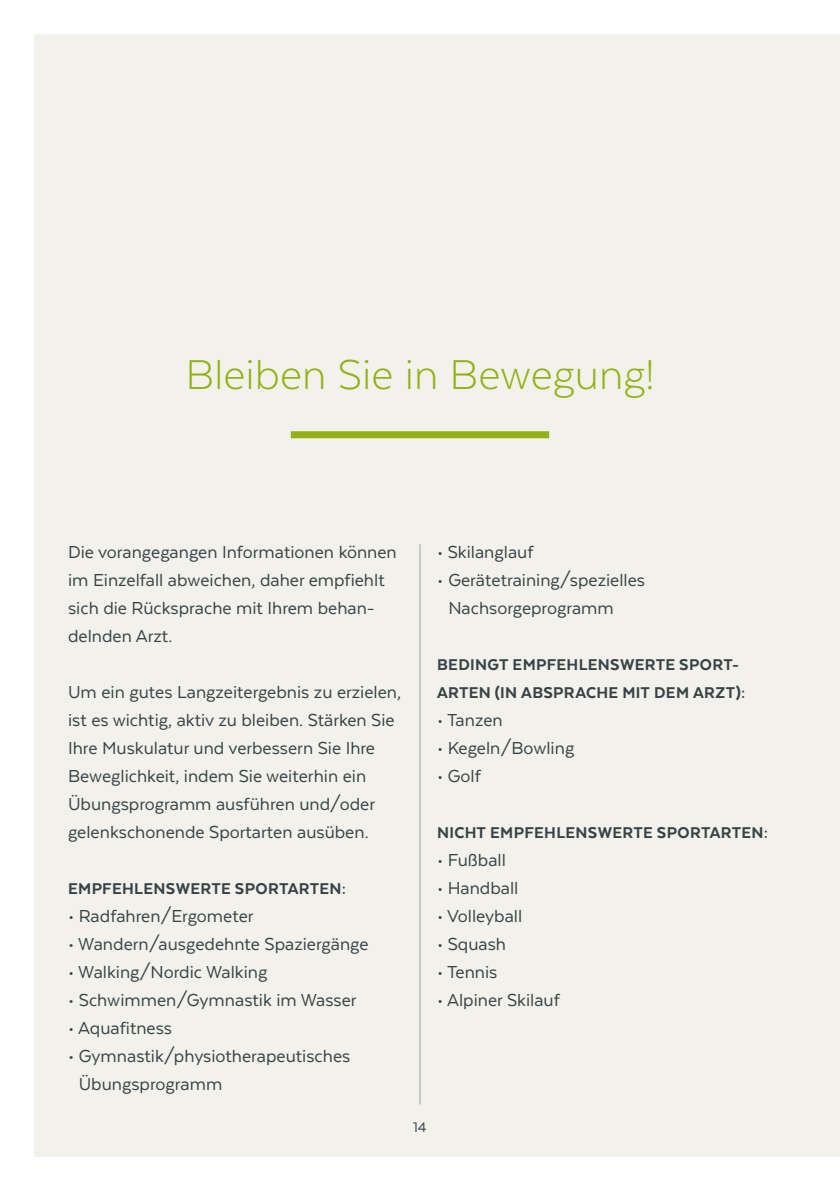
<style>
.page{position:relative;width:840px;height:1191px;background:#fff}
.page>*{position:absolute;margin:0;border:0;box-sizing:border-box;transform-origin:0 0}
.t1{font:300 48px "Texta";color:#92b112}
.t2{font:20px/28px "Texta";color:#384347}
.t3{font:800 18px/28px "Texta";letter-spacing:.02em;color:#384347}
.t4{font:16px "Texta";color:#384347}
</style>
<div class="page">
<div style="left:34px;top:34px;width:805px;height:1123px;background:#f2f1eb"></div>
<hr style="left:419px;top:544px;width:1px;height:560px;background:#9c9d9d">
<div style="left:291px;top:431px;width:258px;height:7px;background:#92b112"></div>
<h1 class="t1" style="left:185px;top:350px;width:470px">Bleiben Sie in Bewegung!</h1>
<p class="t2" style="left:68px;top:538px;width:330px">Die vorangegangen Informationen können im Einzelfall abweichen, daher empfiehlt sich die Rücksprache mit Ihrem behan&shy;delnden Arzt.</p>
<p class="t2" style="left:68px;top:678px;width:334px">Um ein gutes Langzeitergebnis zu erzielen, ist es wichtig, aktiv zu bleiben. Stärken Sie Ihre Muskulatur und verbessern Sie Ihre Beweglichkeit, indem Sie weiterhin ein Übungsprogramm ausführen und/oder gelenkschonende Sportarten ausüben.</p>
<p class="t3" style="left:68px;top:874px;width:279px">EMPFEHLENSWERTE SPORTARTEN:</p>
<p class="t2" style="left:68px;top:902px;width:187px">• Radfahren/Ergometer</p>
<p class="t2" style="left:68px;top:930px;width:302px">• Wandern/ausgedehnte Spaziergänge</p>
<p class="t2" style="left:68px;top:958px;width:201px">• Walking/Nordic Walking</p>
<p class="t2" style="left:68px;top:986px;width:290px">• Schwimmen/Gymnastik im Wasser</p>
<p class="t2" style="left:68px;top:1014px;width:105px">• Aquafitness</p>
<p class="t2" style="left:79px;top:1042px;width:273px;text-indent:-11px">• Gymnastik/physiotherapeutisches<br>Übungsprogramm</p>
<p class="t2" style="left:437px;top:538px;width:98px">• Skilanglauf</p>
<p class="t2" style="left:448px;top:566px;width:198px;text-indent:-11px">• Gerätetraining/spezielles<br>Nachsorgeprogramm</p>
<p class="t3" style="left:437px;top:650px;width:309px">BEDINGT EMPFEHLENSWERTE SPORT-<br>ARTEN (IN ABSPRACHE MIT DEM ARZT):</p>
<p class="t2" style="left:437px;top:706px;width:67px">• Tanzen</p>
<p class="t2" style="left:437px;top:734px;width:139px">• Kegeln/Bowling</p>
<p class="t2" style="left:437px;top:762px;width:45px">• Golf</p>
<p class="t3" style="left:437px;top:818px;width:332px">NICHT EMPFEHLENSWERTE SPORTARTEN:</p>
<p class="t2" style="left:437px;top:846px;width:70px">• Fußball</p>
<p class="t2" style="left:437px;top:874px;width:83px">• Handball</p>
<p class="t2" style="left:437px;top:902px;width:87px">• Volleyball</p>
<p class="t2" style="left:437px;top:930px;width:71px">• Squash</p>
<p class="t2" style="left:437px;top:958px;width:62px">• Tennis</p>
<p class="t2" style="left:437px;top:986px;width:124px">• Alpiner Skilauf</p>
<p class="t4" style="left:413px;top:1119px;width:15px">14</p>
</div>
